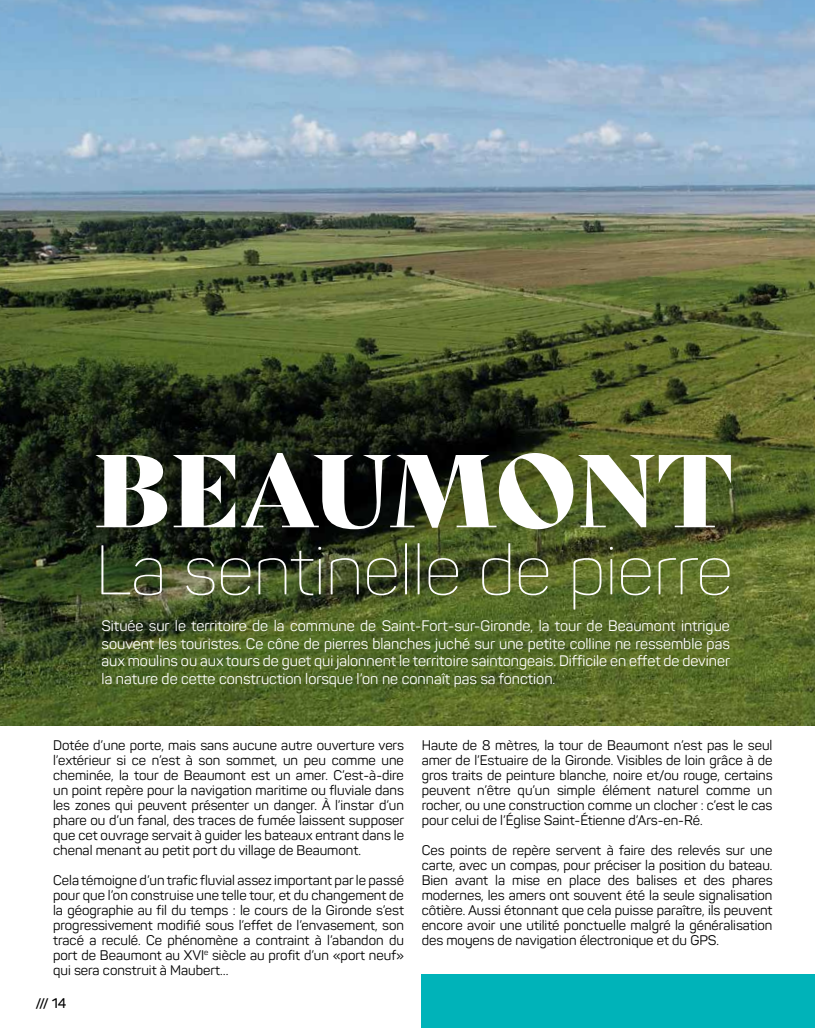
<style>
.page{position:relative;width:815px;height:1028px;background:#fff}
.page>*{position:absolute;margin:0;border:0;box-sizing:border-box;transform-origin:0 0}
.t1{font:100.25px "Bely Display";color:#fff}
.t2{font:200 69.12px "Panton";color:#fff}
.t3{font:15px/17.5px "Panton";color:#fff;text-align:justify}
.t4{font:13.75px/15px "Panton";color:#000;text-align:justify}
.t5{font:600 13.75px "Panton";color:#000}
</style>
<div class="page">
<img style="left:0;top:0;width:815px;height:725px">
<div style="left:422px;top:974px;width:393px;height:54px;background:#00b3b9"></div>
<h1 class="t1" style="left:93px;top:410px;width:641px">BEAUMONT</h1>
<h2 class="t2" style="left:96px;top:528px;width:639px">La sentinelle de pierre</h2>
<p class="t3" style="left:102px;top:617px;width:630px">Située sur le territoire de la commune de Saint-Fort-sur-Gironde, la tour de Beaumont intrigue souvent les touristes. Ce cône de pierres blanches juché sur une petite colline ne ressemble pas aux moulins ou aux tours de guet qui jalonnent le territoire saintongeais. Difficile en effet de deviner la nature de cette construction lorsque l’on ne connaît pas sa fonction.</p>
<p class="t4" style="left:53px;top:737px;width:353px">Dotée d’une porte, mais sans aucune autre ouverture vers l’extérieur si ce n’est à son sommet, un peu comme une cheminée, la tour de Beaumont est un amer. C’est-à-dire un point repère pour la navigation maritime ou fluviale dans les zones qui peuvent présenter un danger. À l’instar d’un phare ou d’un fanal, des traces de fumée laissent supposer que cet ouvrage servait à guider les bateaux entrant dans le chenal menant au petit port du village de Beaumont.</p>
<p class="t4" style="left:53px;top:872px;width:352px">Cela témoigne d’un trafic fluvial assez important par le passé pour que l’on construise une telle tour, et du changement de la géographie au fil du temps : le cours de la Gironde s’est progressivement modifié sous l’effet de l’envasement, son tracé a reculé. Ce phénomène a contraint à l’abandon du port de Beaumont au XVI<sup>e</sup> siècle au profit d’un «port neuf» qui sera construit à Maubert…</p>
<p class="t5" style="left:35px;top:995px;width:32px">/// 1 4</p>
<p class="t4" style="left:422px;top:737px;width:352px">Haute de 8 mètres, la tour de Beaumont n’est pas le seul amer de l’Estuaire de la Gironde. Visibles de loin grâce à de gros traits de peinture blanche, noire et/ou rouge, certains peuvent n’être qu’un simple élément naturel comme un rocher, ou une construction comme un clocher : c’est le cas pour celui de l’Église Saint-Étienne d’Ars-en-Ré.</p>
<p class="t4" style="left:422px;top:842px;width:352px">Ces points de repère servent à faire des relevés sur une carte, avec un compas, pour préciser la position du bateau.<br>Bien avant la mise en place des balises et des phares modernes, les amers ont souvent été la seule signalisation côtière. Aussi étonnant que cela puisse paraître, ils peuvent encore avoir une utilité ponctuelle malgré la généralisation des moyens de navigation électronique et du GPS.</p>
</div>
